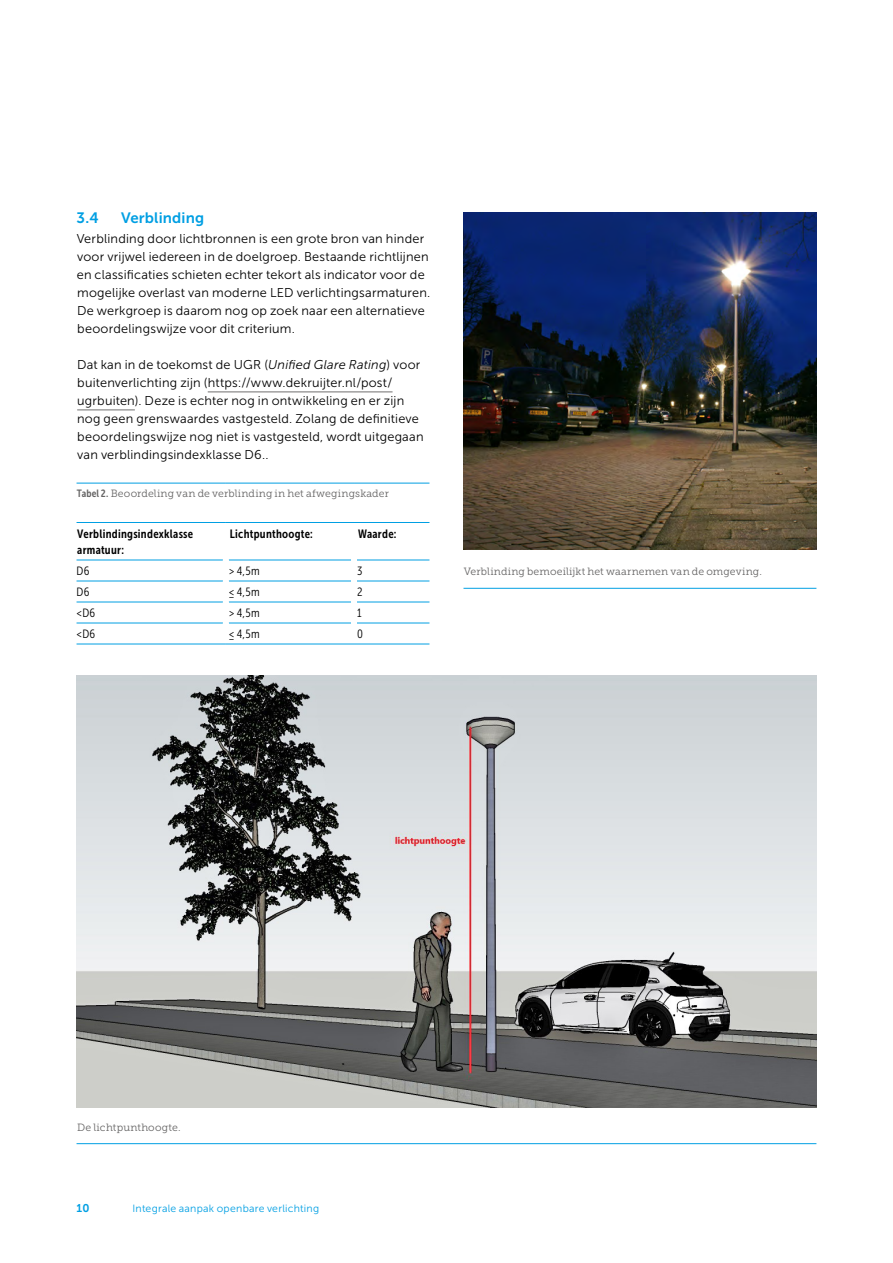
<style>
.page{position:relative;width:893px;height:1263px;background:#fff}
.page>*{position:absolute;margin:0;border:0;box-sizing:border-box;transform-origin:0 0}
.CROW_Paragraaf__1_1{font:15px "Museo Sans 700";letter-spacing:.01em;color:#009fe3}
.CROW_Broodtekst{font:12.75px/18px "Museo Sans 300";letter-spacing:.015em;color:#000}
.CROW_Tabel_Kolomkop{font:12px/16.5px "Museo Sans Cond 700";letter-spacing:.02em;color:#000}
.CROW_Tabel_Body{font:12px "Museo Sans Cond 300";letter-spacing:.025em;color:#000}
.t1{font:11.25px "Museo Sans 700";color:#009fe3}
.CROW_Tabel_nr{font:10.5px "Museo Slab 300";letter-spacing:.015em;color:#646363}
.t2{font:10.5px "Museo Sans 300";letter-spacing:.025em;color:#009fe3}
.s1{font-style:italic}
.s2{font-family:"Museo Sans Cond 700"}
</style>
<div class="page">
<hr style="left:208px;top:392px;width:185px;height:1px;background:#706f6f">
<hr style="left:77px;top:410px;width:58px;height:1px;background:#706f6f">
<img style="left:463px;top:213px;width:353px;height:336px">
<hr style="left:463px;top:588px;width:353px;height:1px;background:#009fe3">
<img style="left:77px;top:675px;width:739px;height:432px">
<hr style="left:77px;top:1143px;width:739px;height:1px;background:#009fe3">
<hr style="left:77px;top:560px;width:146px;height:1px;background:#009fe3">
<hr style="left:229px;top:560px;width:122px;height:1px;background:#009fe3">
<hr style="left:357px;top:560px;width:72px;height:1px;background:#009fe3">
<hr style="left:77px;top:581px;width:146px;height:1px;background:#009fe3">
<hr style="left:229px;top:581px;width:122px;height:1px;background:#009fe3">
<hr style="left:357px;top:581px;width:72px;height:1px;background:#009fe3">
<hr style="left:77px;top:602px;width:146px;height:1px;background:#009fe3">
<hr style="left:229px;top:602px;width:122px;height:1px;background:#009fe3">
<hr style="left:357px;top:602px;width:72px;height:1px;background:#009fe3">
<hr style="left:77px;top:623px;width:146px;height:1px;background:#009fe3">
<hr style="left:229px;top:623px;width:122px;height:1px;background:#009fe3">
<hr style="left:357px;top:623px;width:72px;height:1px;background:#009fe3">
<hr style="left:77px;top:644px;width:149px;height:1px;background:#009fe3">
<hr style="left:226px;top:644px;width:128px;height:1px;background:#009fe3">
<hr style="left:354px;top:644px;width:75px;height:1px;background:#009fe3">
<hr style="left:77px;top:483px;width:149px;height:1px;background:#009fe3">
<hr style="left:226px;top:483px;width:128px;height:1px;background:#009fe3">
<hr style="left:354px;top:483px;width:75px;height:1px;background:#009fe3">
<hr style="left:77px;top:522px;width:149px;height:1px;background:#009fe3">
<hr style="left:226px;top:522px;width:128px;height:1px;background:#009fe3">
<hr style="left:354px;top:522px;width:75px;height:1px;background:#009fe3">
<h2 class="CROW_Paragraaf__1_1" style="left:77px;top:210px;width:24px">3.4</h2>
<h2 class="CROW_Paragraaf__1_1" style="left:121px;top:210px;width:84px">Verblinding</h2>
<p class="CROW_Broodtekst" style="left:77px;top:230px;width:355px">Verblinding door lichtbronnen is een grote bron van hinder voor vrijwel iedereen in de doelgroep. Bestaande richtlijnen en classificaties schieten echter tekort als indicator voor de mogelijke overlast van moderne LED verlichtingsarmaturen.<br>De werkgroep is daarom nog op zoek naar een alternatieve beoordelingswijze voor dit criterium.</p>
<p class="CROW_Broodtekst" style="left:77px;top:356px;width:348px">Dat kan in de toekomst de UGR (<span class="s1">Unified Glare Rating</span>) voor buitenverlichting zijn (https://www.dekruijter.nl/post/ ugrbuiten). Deze is echter nog in ontwikkeling en er zijn nog geen grenswaardes vastgesteld. Zolang de definitieve beoordelingswijze nog niet is vastgesteld, wordt uitgegaan van verblindingsindexklasse D6..</p>
<p class="CROW_Tabel_nr" style="left:77px;top:488px;width:313px"><span class="s2">Tabel 2.</span> Beoordeling van de verblinding in het afwegingskader</p>
<p class="CROW_Tabel_Kolomkop" style="left:77px;top:525px;width:117px">Verblindingsindexklasse armatuur:</p>
<p class="CROW_Tabel_Kolomkop" style="left:230px;top:525px;width:84px">Lichtpunthoogte:</p>
<p class="CROW_Tabel_Kolomkop" style="left:358px;top:525px;width:40px">Waarde:</p>
<p class="CROW_Tabel_Body" style="left:77px;top:564px;width:14px">D6</p>
<p class="CROW_Tabel_Body" style="left:229px;top:564px;width:32px">&gt; 4,5m</p>
<p class="CROW_Tabel_Body" style="left:357px;top:564px;width:7px">3</p>
<p class="CROW_Tabel_Body" style="left:77px;top:585px;width:14px">D6</p>
<p class="CROW_Tabel_Body" style="left:229px;top:585px;width:32px">≤ 4,5m</p>
<p class="CROW_Tabel_Body" style="left:357px;top:585px;width:7px">2</p>
<p class="CROW_Tabel_Body" style="left:77px;top:606px;width:20px">&lt;D6</p>
<p class="CROW_Tabel_Body" style="left:229px;top:606px;width:32px">&gt; 4,5m</p>
<p class="CROW_Tabel_Body" style="left:357px;top:606px;width:6px">1</p>
<p class="CROW_Tabel_Body" style="left:77px;top:627px;width:20px">&lt;D6</p>
<p class="CROW_Tabel_Body" style="left:229px;top:627px;width:32px">≤ 4,5m</p>
<p class="CROW_Tabel_Body" style="left:357px;top:627px;width:7px">0</p>
<p class="CROW_Tabel_nr" style="left:464px;top:566px;width:300px">Verblinding bemoeilijkt het waarnemen van de omgeving.</p>
<p class="CROW_Tabel_nr" style="left:77px;top:1121px;width:105px">De lichtpunthoogte.</p>
<p class="t1" style="left:77px;top:1202px;width:14px">10</p>
<p class="t2" style="left:133px;top:1203px;width:188px">Integrale aanpak openbare verlichting</p>
</div>
